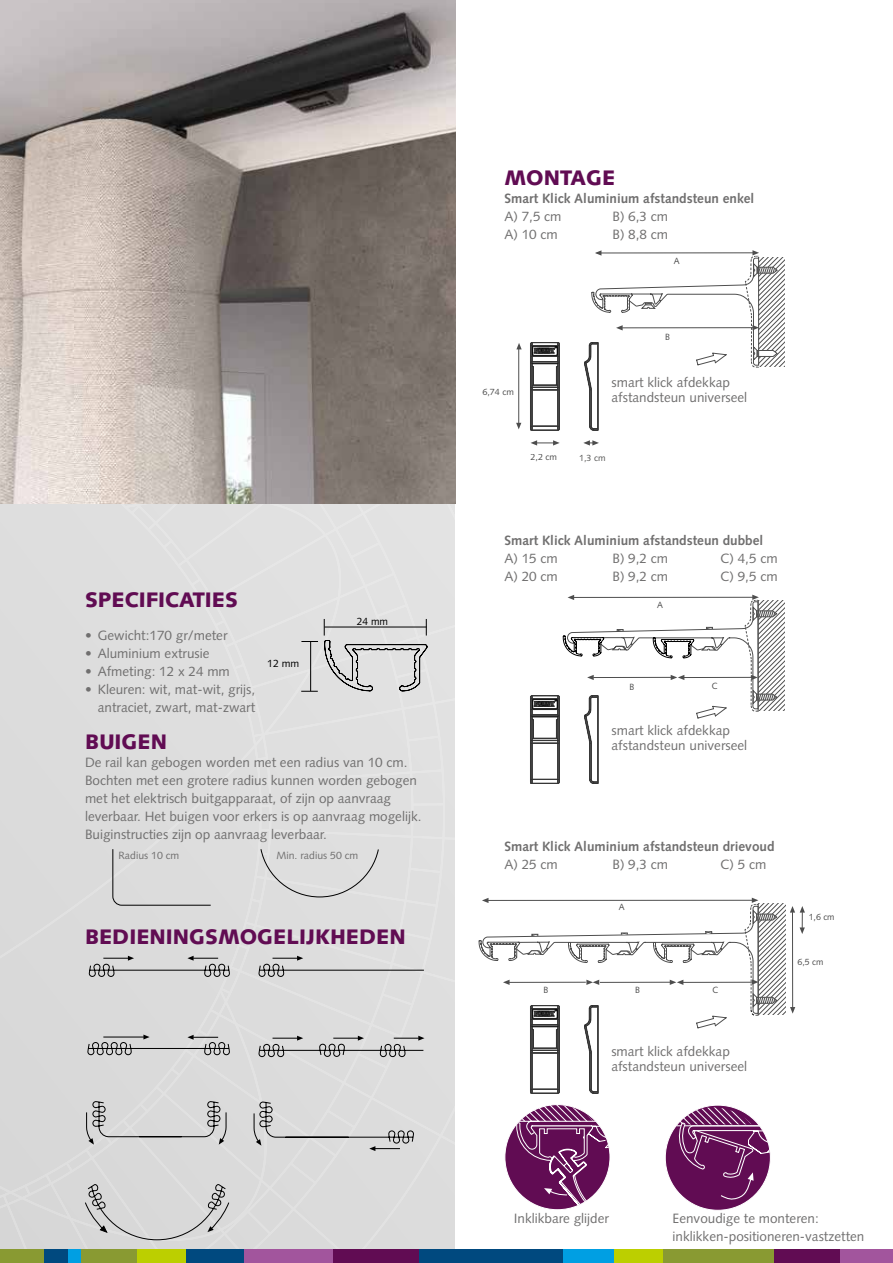
<style>
.page{position:relative;width:893px;height:1263px;background:#fff}
.page>*{position:absolute;margin:0;border:0;box-sizing:border-box;transform-origin:0 0}
.t1{font:900 21px "Syntax";color:#610c53}
.t2{font:13.5px/18px "Syntax";color:#706f6f}
.t3{font:700 13.5px "Syntax";color:#706f6f}
.t4{font:10.5px "Syntax";color:#706f6f}
.t5{font:10.5px "Syntax";color:#000}
.t6{font:9px "Syntax";color:#000}
.t7{font:9px "Syntax";color:#575756}
</style>
<div class="page">
<div style="left:0;top:503px;width:455px;height:747px;background:#dedede"></div>
<div style="left:243px;top:1250px;width:90px;height:13px;background:#a2559d"></div>
<div style="left:836px;top:1250px;width:57px;height:13px;background:#a2559d"></div>
<div style="left:0;top:1250px;width:44px;height:13px;background:#899a32"></div>
<div style="left:68px;top:1250px;width:13px;height:13px;background:#009fe3"></div>
<div style="left:562px;top:1250px;width:52px;height:13px;background:#009fe3"></div>
<div style="left:186px;top:1250px;width:58px;height:13px;background:#00497f"></div>
<div style="left:418px;top:1250px;width:144px;height:13px;background:#00497f"></div>
<div style="left:44px;top:1250px;width:24px;height:13px;background:#00497f"></div>
<div style="left:333px;top:1250px;width:85px;height:13px;background:#610c53"></div>
<div style="left:774px;top:1250px;width:66px;height:13px;background:#610c53"></div>
<div style="left:81px;top:1250px;width:57px;height:13px;background:#899a32"></div>
<div style="left:662px;top:1250px;width:112px;height:13px;background:#899a32"></div>
<div style="left:138px;top:1250px;width:48px;height:13px;background:#bccf00"></div>
<div style="left:614px;top:1250px;width:49px;height:13px;background:#bccf00"></div>
<svg style="left:85px;top:1184px;width:144px;height:56px;background:#cdcdcd"></svg>
<svg style="left:86px;top:956px;width:338px;height:195px;background:#d2d2d2"></svg>
<svg style="left:530px;top:342px;width:29px;height:88px"></svg>
<svg style="left:530px;top:440px;width:30px;height:6px"></svg>
<svg style="left:583px;top:440px;width:16px;height:6px"></svg>
<svg style="left:516px;top:343px;width:6px;height:6px"></svg>
<svg style="left:516px;top:423px;width:5px;height:6px"></svg>
<hr style="left:518px;top:349px;width:1px;height:77px;background:#000">
<svg style="left:584px;top:250px;width:201px;height:180px"></svg>
<svg style="left:530px;top:595px;width:255px;height:189px"></svg>
<svg style="left:479px;top:898px;width:326px;height:195px"></svg>
<hr style="left:310px;top:641px;width:1px;height:50px;background:#000">
<svg style="left:301px;top:641px;width:17px;height:1px"></svg>
<svg style="left:508px;top:1106px;width:102px;height:104px"></svg>
<div style="left:665px;top:1105px;width:105px;height:105px;background:#610c53;border-radius:50%"></div>
<svg style="left:674px;top:1107px;width:96px;height:93px"></svg>
<div style="left:113px;top:849px;width:98px;height:56px;background:#dcdcdc"></div>
<div style="left:261px;top:849px;width:118px;height:48px;background:#dedede"></div>
<svg style="left:324px;top:619px;width:104px;height:73px;background:#cacaca"></svg>
<svg style="left:301px;top:691px;width:17px;height:1px"></svg>
<img style="left:0;top:0;width:455px;height:503px">
<h1 class="t1" style="left:85px;top:587px;width:154px">SPECIFICATIES</h1>
<p class="t2" style="left:85px;top:626px;width:144px">• Gewicht:170 gr/meter</p>
<p class="t2" style="left:85px;top:644px;width:126px">• Aluminium extrusie</p>
<p class="t2" style="left:85px;top:662px;width:146px">• Afmeting: 12 x 24 mm</p>
<p class="t2" style="left:85px;top:680px;width:172px;text-align:right">• Kleuren: wit, mat-wit, grijs, antraciet, zwart, mat-zwart</p>
<h1 class="t1" style="left:85px;top:730px;width:84px">BUIGEN</h1>
<p class="t2" style="left:85px;top:754px;width:338px">De rail kan gebogen worden met een radius van 10 cm.<br>Bochten met een grotere radius kunnen worden gebogen met het elektrisch buitgapparaat, of zijn op aanvraag leverbaar. Het buigen voor erkers is op aanvraag mogelijk.<br>Buiginstructies zijn op aanvraag leverbaar.</p>
<p class="t5" style="left:357px;top:615px;width:33px">24 mm</p>
<p class="t5" style="left:267px;top:657px;width:34px">12 mm</p>
<p class="t4" style="left:119px;top:849px;width:62px">Radius 10 cm</p>
<p class="t4" style="left:277px;top:849px;width:83px">Min. radius 50 cm</p>
<h1 class="t1" style="left:85px;top:925px;width:322px">BEDIENINGSMOGELIJKHEDEN</h1>
<h1 class="t1" style="left:504px;top:165px;width:112px">MONTAGE</h1>
<p class="t3" style="left:504px;top:191px;width:251px">Smart Klick Aluminium afstandsteun enkel</p>
<p class="t2" style="left:504px;top:207px;width:59px">A) 7,5 cm</p>
<p class="t2" style="left:612px;top:207px;width:57px">B) 6,3 cm</p>
<p class="t2" style="left:504px;top:225px;width:55px">A) 10 cm</p>
<p class="t2" style="left:612px;top:225px;width:57px">B) 8,8 cm</p>
<p class="t6" style="left:674px;top:255px;width:7px">A</p>
<p class="t6" style="left:665px;top:331px;width:6px">B</p>
<p class="t6" style="left:482px;top:387px;width:33px">6,74 cm</p>
<p class="t2" style="left:611px;top:375px;width:137px;line-height:15px">smart klick afdekkap afstandsteun universeel</p>
<p class="t6" style="left:531px;top:452px;width:28px">2,2 cm</p>
<p class="t7" style="left:579px;top:452px;width:28px">1,3 cm</p>
<p class="t3" style="left:504px;top:533px;width:260px">Smart Klick Aluminium afstandsteun dubbel</p>
<p class="t2" style="left:504px;top:549px;width:55px">A) 15 cm</p>
<p class="t2" style="left:612px;top:549px;width:57px">B) 9,2 cm</p>
<p class="t2" style="left:720px;top:549px;width:59px">C) 4,5 cm</p>
<p class="t2" style="left:504px;top:567px;width:55px">A) 20 cm</p>
<p class="t2" style="left:612px;top:567px;width:57px">B) 9,2 cm</p>
<p class="t2" style="left:720px;top:567px;width:59px">C) 9,5 cm</p>
<p class="t6" style="left:657px;top:600px;width:7px">A</p>
<p class="t6" style="left:630px;top:681px;width:6px">B</p>
<p class="t6" style="left:712px;top:681px;width:7px">C</p>
<p class="t2" style="left:611px;top:723px;width:137px;line-height:15px">smart klick afdekkap afstandsteun universeel</p>
<p class="t3" style="left:504px;top:839px;width:272px">Smart Klick Aluminium afstandsteun drievoud</p>
<p class="t2" style="left:504px;top:855px;width:55px">A) 25 cm</p>
<p class="t2" style="left:612px;top:855px;width:57px">B) 9,3 cm</p>
<p class="t2" style="left:720px;top:855px;width:47px">C) 5 cm</p>
<p class="t6" style="left:619px;top:902px;width:7px">A</p>
<p class="t6" style="left:543px;top:985px;width:6px">B</p>
<p class="t6" style="left:635px;top:985px;width:6px">B</p>
<p class="t6" style="left:712px;top:985px;width:7px">C</p>
<p class="t2" style="left:611px;top:1043px;width:137px;line-height:15px">smart klick afdekkap afstandsteun universeel</p>
<p class="t6" style="left:809px;top:911px;width:27px">1,6 cm</p>
<p class="t6" style="left:797px;top:957px;width:27px">6,5 cm</p>
<p class="t2" style="left:514px;top:1209px;width:97px">Inklikbare glijder</p>
<p class="t2" style="left:673px;top:1209px;width:193px">Eenvoudige te monteren: inklikken-positioneren-vastzetten</p>
</div>
